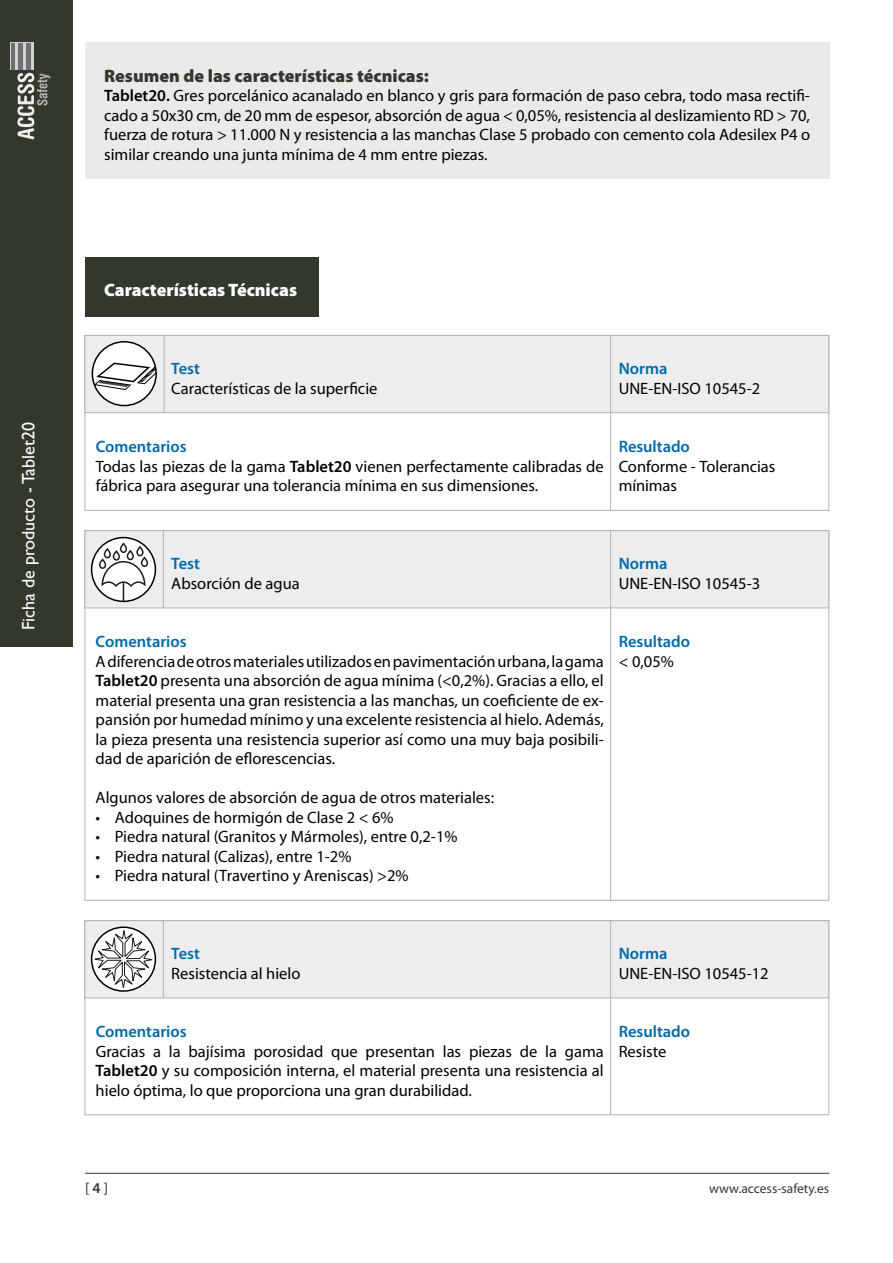
<style>
.page{position:relative;width:893px;height:1263px;background:#fff}
.page>*{position:absolute;margin:0;border:0;box-sizing:border-box;transform-origin:0 0}
.t1{font:900 18px "Myriad Pro";color:#33382d}
.t2{font:18px "Gill Sans";color:#fff}
.t3{font:900 18px "Myriad Pro";color:#fff}
.t4{font:16.5px/19.5px "Myriad Pro";color:#000;text-align:justify}
.t5{font:600 16.5px "Myriad Pro";color:#0069a9}
.t6{font:15px "Myriad Pro";color:#33382d}
.t7{font:13.5px "Myriad Pro";color:#33382d}
.s1{font-weight:600}
.s2{font-weight:600;color:#0069a9}
</style>
<div class="page">
<div style="left:0;top:0;width:72px;height:647px;background:#33382d"></div>
<svg style="left:17px;top:73px;width:33px;height:66px"></svg>
<svg style="left:15px;top:43px;width:19px;height:27px"></svg>
<hr style="left:11px;top:43px;width:4px;height:27px;background:#707073">
<hr style="left:18px;top:43px;width:4px;height:27px;background:#707073">
<hr style="left:26px;top:43px;width:4px;height:27px;background:#707073">
<hr style="left:85px;top:1173px;width:744px;height:1px;background:#33382d">
<div style="left:85px;top:335px;width:744px;height:176px;background:#fff;border:1px solid #b3b2b2"></div>
<div style="left:85px;top:920px;width:744px;height:195px;background:#fff;border:1px solid #b3b2b2"></div>
<div style="left:85px;top:530px;width:744px;height:371px;background:#fff;border:1px solid #b3b2b2"></div>
<div style="left:85px;top:335px;width:744px;height:78px;background:#ededed;border:1px solid #b3b2b2"></div>
<div style="left:85px;top:920px;width:744px;height:78px;background:#ededed;border:1px solid #b3b2b2"></div>
<div style="left:85px;top:530px;width:744px;height:78px;background:#ededed;border:1px solid #b3b2b2"></div>
<div style="left:92px;top:342px;width:64px;height:64px;background:#fff;border-radius:50%"></div>
<svg style="left:93px;top:361px;width:64px;height:30px"></svg>
<div style="left:92px;top:341px;width:65px;height:65px;border:2px solid #000;border-radius:50%"></div>
<div style="left:92px;top:538px;width:63px;height:63px;background:#fff;border-radius:50%"></div>
<svg style="left:98px;top:542px;width:51px;height:59px"></svg>
<div style="left:91px;top:537px;width:65px;height:65px;border:2px solid #000;border-radius:50%"></div>
<hr style="left:163px;top:531px;width:1px;height:77px;background:#b3b2b2">
<svg style="left:92px;top:929px;width:63px;height:62px"></svg>
<div style="left:91px;top:926px;width:65px;height:66px;border:2px solid #000;border-radius:50%"></div>
<hr style="left:163px;top:920px;width:1px;height:78px;background:#b3b2b2">
<div style="left:85px;top:43px;width:744px;height:136px;background:#ece9e9"></div>
<div style="left:85px;top:257px;width:233px;height:60px;background:#33382d"></div>
<hr style="left:610px;top:335px;width:1px;height:176px;background:#b3b2b2">
<hr style="left:610px;top:920px;width:1px;height:195px;background:#b3b2b2">
<hr style="left:610px;top:530px;width:1px;height:371px;background:#b3b2b2">
<hr style="left:164px;top:335px;width:1px;height:77px;background:#b3b2b2">
<p class="t1" style="left:104px;top:65px;width:326px">Resumen de las características técnicas:</p>
<p class="t4" style="left:104px;top:86px;width:707px"><span class="s1">Tablet20.</span> Gres porcelánico acanalado en blanco y gris para formación de paso cebra, todo masa rectifi&shy;cado a 50x30 cm, de 20 mm de espesor, absorción de agua &lt; 0,05%, resistencia al deslizamiento RD &gt; 70, fuerza de rotura &gt; 11.000 N y resistencia a las manchas Clase 5 probado con cemento cola Adesilex P4 o similar creando una junta mínima de 4 mm entre piezas.</p>
<p class="t2" style="left:18px;top:630px;width:209px;rotate:-90deg">Ficha de producto - Tablet20</p>
<p class="t3" style="left:104px;top:280px;width:194px">Características Técnicas</p>
<p class="t5" style="left:171px;top:359px;width:30px">Test</p>
<p class="t4" style="left:171px;top:379px;width:208px">Características de la superficie</p>
<p class="t5" style="left:619px;top:359px;width:50px">Norma</p>
<p class="t4" style="left:619px;top:379px;width:143px">UNE-EN-ISO 10545-2</p>
<p class="t4" style="left:96px;top:437px;width:510px;text-align:left"><span class="s2">Comentarios<br></span>Todas las piezas de la gama <span class="s1">Tablet20</span> vienen perfectamente calibradas de fábrica para asegurar una tolerancia mínima en sus dimensiones.</p>
<p class="t5" style="left:619px;top:437px;width:73px">Resultado</p>
<p class="t4" style="left:619px;top:457px;width:158px">Conforme - Tolerancias mínimas</p>
<p class="t5" style="left:171px;top:554px;width:30px">Test</p>
<p class="t4" style="left:171px;top:574px;width:130px">Absorción de agua</p>
<p class="t5" style="left:619px;top:554px;width:50px">Norma</p>
<p class="t4" style="left:619px;top:574px;width:143px">UNE-EN-ISO 10545-3</p>
<p class="t5" style="left:96px;top:632px;width:93px">Comentarios</p>
<p class="t4" style="left:96px;top:652px;width:510px">A diferencia de otros materiales utilizados en pavimentación urbana, la gama <span class="s1">Tablet20</span> presenta una absorción de agua mínima (&lt;0,2%). Gracias a ello, el material presenta una gran resistencia a las manchas, un coeficiente de ex&shy;pansión por humedad mínimo y una excelente resistencia al hielo. Además, la pieza presenta una resistencia superior así como una muy baja posibili&shy;dad de aparición de eflorescencias.</p>
<p class="t4" style="left:96px;top:788px;width:400px">Algunos valores de absorción de agua de otros materiales:</p>
<p class="t4" style="left:96px;top:808px;width:300px">• Adoquines de hormigón de Clase 2 &lt; 6%</p>
<p class="t4" style="left:96px;top:827px;width:363px">• Piedra natural (Granitos y Mármoles), entre 0,2-1%</p>
<p class="t4" style="left:96px;top:847px;width:257px">• Piedra natural (Calizas), entre 1-2%</p>
<p class="t4" style="left:96px;top:866px;width:314px">• Piedra natural (Travertino y Areniscas) &gt;2%</p>
<p class="t5" style="left:619px;top:632px;width:73px">Resultado</p>
<p class="t4" style="left:619px;top:652px;width:57px">&lt; 0,05%</p>
<p class="t5" style="left:171px;top:944px;width:30px">Test</p>
<p class="t4" style="left:171px;top:964px;width:131px">Resistencia al hielo</p>
<p class="t5" style="left:619px;top:944px;width:50px">Norma</p>
<p class="t4" style="left:619px;top:964px;width:152px">UNE-EN-ISO 10545-12</p>
<p class="t5" style="left:96px;top:1022px;width:93px">Comentarios</p>
<p class="t4" style="left:96px;top:1042px;width:510px">Gracias a la bajísima porosidad que presentan las piezas de la gama <span class="s1">Tablet20</span> y su composición interna, el material presenta una resistencia al hielo óptima, lo que proporciona una gran durabilidad.</p>
<p class="t5" style="left:619px;top:1022px;width:73px">Resultado</p>
<p class="t4" style="left:619px;top:1042px;width:49px">Resiste</p>
<p class="t6" style="left:85px;top:1180px;width:24px">[ <span class="s1">4</span> ]</p>
<p class="t7" style="left:709px;top:1181px;width:122px">www.access-safety.es</p>
</div>
